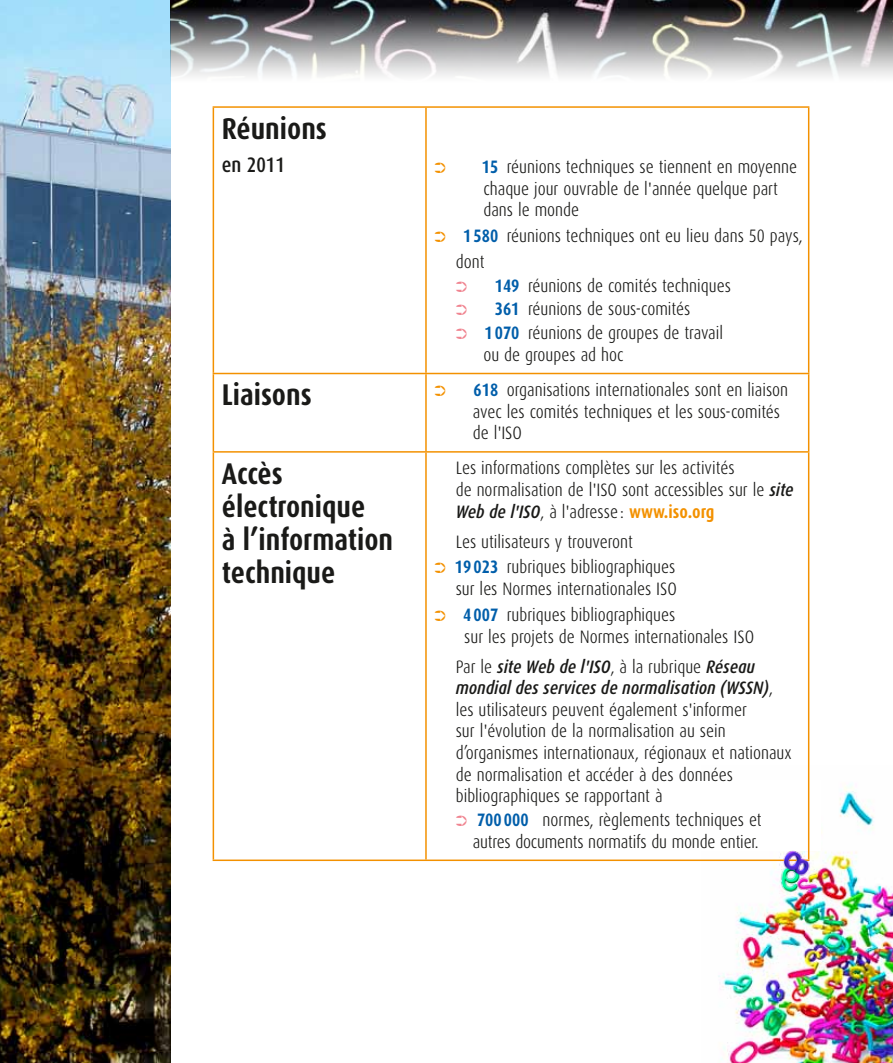
<style>
.page{position:relative;width:893px;height:1063px;background:#fff}
.page>*{position:absolute;margin:0;border:0;box-sizing:border-box;transform-origin:0 0}
.t1{font:700 30px/33px "Dax Condensed";color:#1a1a18}
.t2{font:500 21px "Dax Condensed";color:#1a1a18}
.t3{font:300 18px/21.6px "Dax Condensed";color:#1a1a18}
.s1{font-weight:700;color:#005eaa}
.s2{color:#f39100}
.s3{color:#f08490}
.s4{font-weight:500;font-style:italic}
.s5{font-weight:700;color:#f39100}
</style>
<div class="page">
<img style="left:0;top:0;width:170px;height:1063px">
<img style="left:702px;top:765px;width:191px;height:298px">
<img style="left:170px;top:0;width:723px;height:85px">
<div style="left:689px;top:780px;width:132px;height:70px;background:#fff"></div>
<hr style="left:213px;top:106px;width:213px;height:2px;background:#f39100">
<hr style="left:213px;top:108px;width:1px;height:265px;background:#f39100">
<hr style="left:426px;top:106px;width:383px;height:2px;background:#f39100">
<hr style="left:425px;top:108px;width:2px;height:265px;background:#f39100">
<hr style="left:808px;top:108px;width:1px;height:265px;background:#f39100">
<hr style="left:213px;top:373px;width:213px;height:1px;background:#f39100">
<hr style="left:213px;top:374px;width:1px;height:77px;background:#f39100">
<hr style="left:426px;top:373px;width:383px;height:1px;background:#f39100">
<hr style="left:425px;top:374px;width:2px;height:77px;background:#f39100">
<hr style="left:808px;top:374px;width:1px;height:77px;background:#f39100">
<hr style="left:213px;top:451px;width:213px;height:2px;background:#f39100">
<hr style="left:213px;top:453px;width:1px;height:407px;background:#f39100">
<hr style="left:426px;top:451px;width:383px;height:2px;background:#f39100">
<hr style="left:425px;top:453px;width:2px;height:407px;background:#f39100">
<hr style="left:808px;top:453px;width:1px;height:407px;background:#f39100">
<hr style="left:213px;top:860px;width:213px;height:1px;background:#f39100">
<hr style="left:426px;top:860px;width:383px;height:1px;background:#f39100">
<img style="left:764px;top:849px;width:53px;height:43px">
<h1 class="t1" style="left:222px;top:112px;width:107px">Réunions</h1>
<p class="t2" style="left:222px;top:154px;width:65px">en 2011</p>
<p class="t3" style="left:482px;top:156px;width:317px"><span class="s1">15</span> réunions techniques se tiennent en moyenne chaque jour ouvrable de l'année quelque part dans le monde</p>
<p class="t3" style="left:456px;top:223px;width:348px;line-height:25.8px;text-indent:-21px"><span class="s2">➲</span> <span class="s1">1 580</span> réunions techniques ont eu lieu dans 50 pays, dont</p>
<p class="t3" style="left:495px;top:275px;width:238px"><span class="s1">149</span> réunions de comités techniques</p>
<p class="t3" style="left:456px;top:298px;width:269px;line-height:23.7px;text-align:center"><span class="s1">361</span> réunions de sous-comités<br><span class="s3">➲</span> <span class="s1">1 070</span> réunions de groupes de travail</p>
<p class="t3" style="left:483px;top:344px;width:142px">ou de groupes ad hoc</p>
<h1 class="t1" style="left:222px;top:379px;width:91px">Liaisons</h1>
<p class="t3" style="left:473px;top:379px;width:317px"><span class="s1">618</span> organisations internationales sont en liaison avec les comités techniques et les sous-comités de l'ISO</p>
<h1 class="t1" style="left:222px;top:457px;width:173px">Accès électronique<br>à l’information technique</h1>
<p class="t3" style="left:456px;top:457px;width:339px">Les informations complètes sur les activités<br>de normalisation de l'ISO sont accessibles sur le <span class="s4">site<br>Web de l'ISO</span>, à l'adresse : <span class="s5">www.iso.org</span></p>
<p class="t3" style="left:434px;top:529px;width:242px;line-height:25.8px;text-indent:21px">Les utilisateurs y trouveront<br><span class="s2">➲</span> <span class="s1">19 023</span> rubriques bibliographiques</p>
<p class="t3" style="left:434px;top:576px;width:244px;line-height:25.8px;text-align:right">sur les Normes internationales ISO<br><span class="s2">➲</span> <span class="s1">4 007</span> rubriques bibliographiques</p>
<p class="t3" style="left:456px;top:621px;width:301px;line-height:30.2px;text-align:center">sur les projets de Normes internationales ISO<br>Par le <span class="s4">site Web de l'ISO</span>, à la rubrique <span class="s4">Réseau</span></p>
<p class="t3" style="left:456px;top:677px;width:337px"><span class="s4">mondial des services de normalisation (WSSN)</span>, les utilisateurs peuvent également s'informer<br>sur l'évolution de la normalisation au sein d’organismes internationaux, régionaux et nationaux de normalisation et accéder à des données bibliographiques se rapportant à</p>
<p class="t3" style="left:456px;top:809px;width:307px;text-align:right"><span class="s3">➲</span> <span class="s1">700 000</span> normes, règlements techniques et autres documents normatifs du monde entier.</p>
</div>
